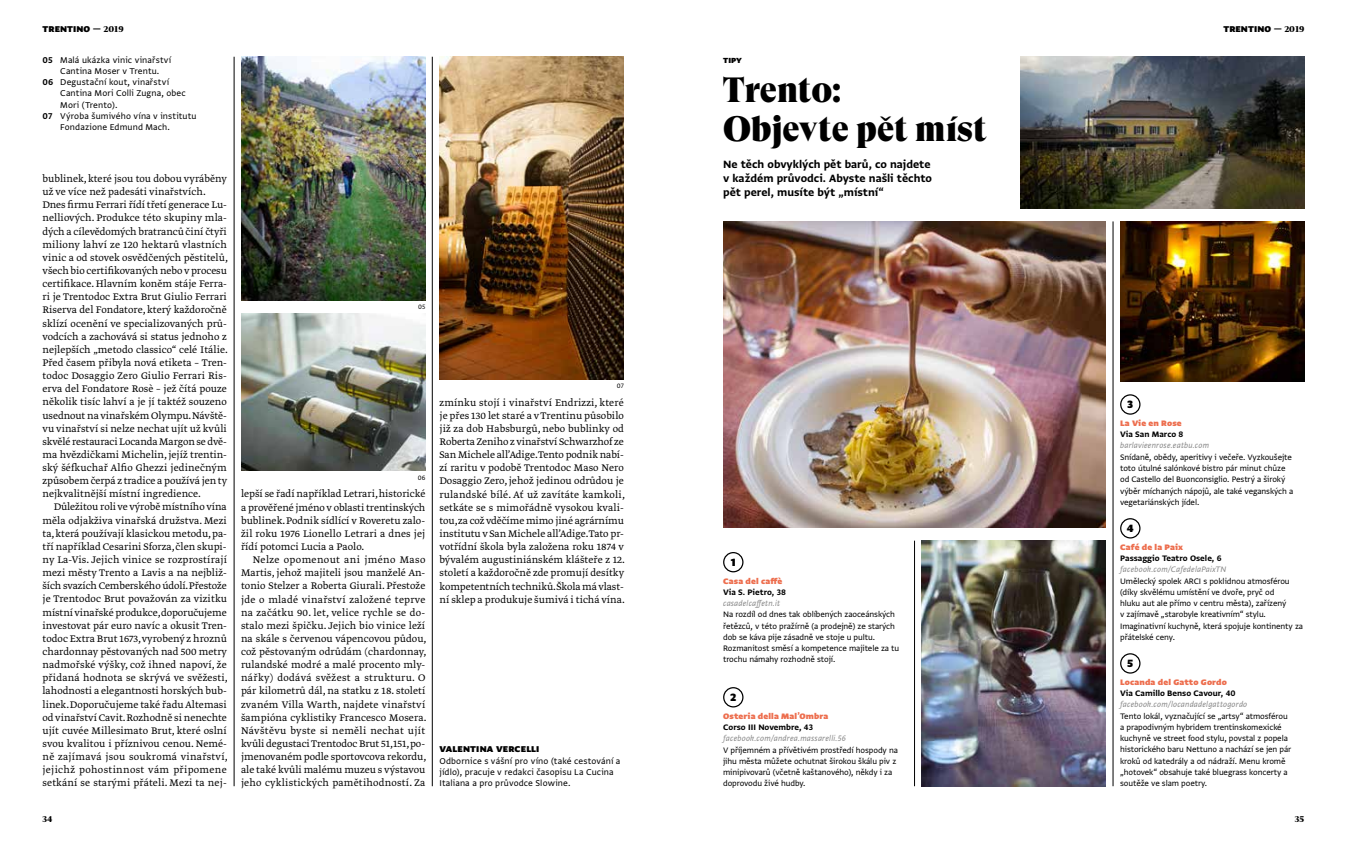
<style>
.page{position:relative;width:1347px;height:851px;background:#fff}
.page>*{position:absolute;margin:0;border:0;box-sizing:border-box;transform-origin:0 0}
.t1{font:35px/38.8px "GT Super Display Super";letter-spacing:-.005em;color:#000}
.t2{font:12.5px/13.8px "Greta Sans Std Bld";color:#000;text-align:justify}
.t3{font:900 12.5px "Greta Sans Std";color:#000}
.t4{font:300 11.25px/13.1px "Greta Text Pro";letter-spacing:.005em;color:#000;text-align:justify}
.t5{font:10px/11.2px "Greta Sans Std";letter-spacing:.01em;color:#000}
.t6{font:900 10px "Greta Sans Std";letter-spacing:.01em;color:#000}
.t7{font:700 10px "Greta Display Pro";color:#000}
.t8{font:9.38px/11.2px "Greta Sans Std";letter-spacing:-.01em;color:#000}
.t9{font:italic 9.38px "Greta Sans Std";letter-spacing:.015em;color:#878787}
.t10{font:9.38px "Greta Sans Std Bld";color:#000}
.t11{font:900 9.38px "Greta Sans Std";letter-spacing:.015em;color:#ed6e4e}
.t12{font:900 8.75px "Greta Sans Std";color:#000}
.t13{font:7.5px "Greta Sans Std";color:#000}
.s1{font-family:"Greta Display Pro";font-weight:700}
.s2{font-family:"Greta Sans Std Bld"}
</style>
<div class="page">
<img style="left:241px;top:313px;width:184px;height:158px">
<img style="left:439px;top:57px;width:185px;height:322px">
<img style="left:241px;top:57px;width:184px;height:243px">
<img style="left:1120px;top:221px;width:184px;height:160px">
<img style="left:723px;top:221px;width:383px;height:306px">
<img style="left:921px;top:540px;width:185px;height:246px">
<img style="left:1020px;top:57px;width:284px;height:151px">
<hr style="left:432px;top:57px;width:1px;height:729px;background:#000">
<hr style="left:234px;top:57px;width:1px;height:729px;background:#000">
<div style="left:723px;top:552px;width:20px;height:20px;border:1px solid #000;border-radius:50%"></div>
<div style="left:723px;top:687px;width:20px;height:20px;border:1px solid #000;border-radius:50%"></div>
<div style="left:1120px;top:394px;width:20px;height:20px;border:1px solid #000;border-radius:50%"></div>
<div style="left:1120px;top:518px;width:20px;height:20px;border:1px solid #000;border-radius:50%"></div>
<div style="left:1120px;top:653px;width:20px;height:20px;border:1px solid #000;border-radius:50%"></div>
<hr style="left:914px;top:540px;width:1px;height:246px;background:#000">
<hr style="left:1112px;top:221px;width:1px;height:565px;background:#000">
<p class="t6" style="left:43px;top:23px;width:83px">TRENTINO — <span class="s1">2019</span></p>
<p class="t6" style="left:1223px;top:23px;width:83px">TRENTINO — <span class="s1">2019</span></p>
<p class="t5" style="left:43px;top:54px;width:130px"><span class="s2">05</span> Malá ukázka vinic vinařství</p>
<p class="t5" style="left:60px;top:65px;width:101px">Cantina Moser v Trentu.</p>
<p class="t5" style="left:43px;top:76px;width:128px"><span class="s2">06</span> Degustační kout, vinařství</p>
<p class="t5" style="left:60px;top:87px;width:127px">Cantina Mori Colli Zugna, obec</p>
<p class="t5" style="left:60px;top:99px;width:59px">Mori (Trento).</p>
<p class="t5" style="left:43px;top:110px;width:155px"><span class="s2">07</span> Výroba šumivého vína v institutu</p>
<p class="t5" style="left:60px;top:121px;width:111px">Fondazione Edmund Mach.</p>
<p class="t4" style="left:43px;top:172px;width:187px;text-align:left">bublinek, které jsou tou dobou vyráběny už ve více než padesáti vinařstvích.<br>Dnes firmu Ferrari řídí třetí generace Lu&shy;nelliových. Produkce této skupiny mla&shy;dých a cílevědomých bratranců činí čtyři miliony lahví ze 120 hektarů vlastních vinic a od stovek osvědčených pěstitelů, všech bio certifikovaných nebo v procesu certifikace. Hlavním koněm stáje Ferra&shy;ri je Trentodoc Extra Brut Giulio Ferrari Riserva del Fondatore, který každoročně sklízí ocenění ve specializovaných prů&shy;vodcích a zachovává si status jednoho z nejlepších „metodo classico“ celé Itálie.<br>Před časem přibyla nová etiketa – Tren&shy;todoc Dosaggio Zero Giulio Ferrari Ris&shy;erva del Fondatore Rosè – jež čítá pouze několik tisíc lahví a je jí taktéž souzeno usednout na vinařském Olympu.Návště&shy;vu vinařství si nelze nechat ujít už kvůli skvělé restauraci Locanda Margon se dvě&shy;ma hvězdičkami Michelin, jejíž trentin&shy;ský šéfkuchař Alfio Ghezzi jedinečným způsobem čerpá z tradice a používá jen ty nejkvalitnější místní ingredience.</p>
<p class="t4" style="left:43px;top:501px;width:187px;text-indent:11px">Důležitou roli ve výrobě místního vína měla odjakživa vinařská družstva. Mezi ta, která používají klasickou metodu, pa&shy;tří například Cesarini Sforza, člen skupi&shy;ny La-Vis. Jejich vinice se rozprostírají mezi městy Trento a Lavis a na nejbliž&shy;ších svazích Cemberského údolí.Přestože je Trentodoc Brut považován za vizitku místní vinařské produkce,doporučujeme investovat pár euro navíc a okusit Tren&shy;todoc Extra Brut 1673,vyrobený z hroznů chardonnay pěstovaných nad 500 metry nadmořské výšky, což ihned napoví, že přidaná hodnota se skrývá ve svěžesti, lahodnosti a elegantnosti horských bub&shy;linek. Doporučujeme také řadu Altemasi od vinařství Cavit. Rozhodně si nenechte ujít cuvée Millesimato Brut, které oslní svou kvalitou i příznivou cenou. Nemé&shy;ně zajímavá jsou soukromá vinařství, jejichž pohostinnost vám připomene setkání se starými přáteli. Mezi ta nej-</p>
<p class="t13" style="left:418px;top:303px;width:9px">05</p>
<p class="t13" style="left:418px;top:473px;width:9px">06</p>
<p class="t4" style="left:241px;top:488px;width:186px">lepší se řadí například Letrari, historické a prověřené jméno v oblasti trentinských bublinek. Podnik sídlící v Roveretu zalo&shy;žil roku 1976 Lionello Letrari a dnes jej řídí potomci Lucia a Paolo.</p>
<p class="t4" style="left:241px;top:553px;width:187px;text-align:left;text-indent:12px">Nelze opomenout ani jméno Maso Martis, jehož majiteli jsou manželé An&shy;tonio Stelzer a Roberta Giurali. Přestože jde o mladé vinařství založené teprve na začátku 90. let, velice rychle se do&shy;stalo mezi špičku. Jejich bio vinice leží na skále s červenou vápencovou půdou, což pěstovaným odrůdám (chardonnay, rulandské modré a malé procento mly&shy;nářky) dodává svěžest a strukturu. O pár kilometrů dál, na statku z 18. století zvaném Villa Warth, najdete vinařství šampióna cyklistiky Francesco Mosera.<br>Návštěvu byste si neměli nechat ujít kvůli degustaci Trentodoc Brut 51,151,po&shy;jmenovaném podle sportovcova rekordu, ale také kvůli malému muzeu s výstavou jeho cyklistických pamětihodností. Za</p>
<p class="t13" style="left:617px;top:381px;width:9px">07</p>
<p class="t4" style="left:439px;top:396px;width:187px">zmínku stojí i vinařství Endrizzi, které je přes 130 let staré a v Trentinu působilo již za dob Habsburgů, nebo bublinky od Roberta Zeniho z vinařství Schwarzhof ze San Michele all’Adige.Tento podnik nabí&shy;zí raritu v podobě Trentodoc Maso Nero Dosaggio Zero, jehož jedinou odrůdou je rulandské bílé. Ať už zavítáte kamkoli, setkáte se s mimořádně vysokou kvali&shy;tou,za což vděčíme mimo jiné agrárnímu institutu v San Michele all’Adige.Tato pr&shy;votřídní škola byla založena roku 1874 v bývalém augustiniánském klášteře z 12. století a každoročně zde promují desítky kompetentních techniků.Škola má vlast&shy;ní sklep a produkuje šumivá i tichá vína.</p>
<p class="t6" style="left:439px;top:743px;width:101px">VALENTINA VERCELLI</p>
<p class="t5" style="left:439px;top:754px;width:182px">Odbornice s vášní pro víno (také cestování a jídlo), pracuje v redakci časopisu La Cucina<br>Italiana a pro průvodce Slowine.</p>
<p class="t12" style="left:723px;top:55px;width:20px">TIPY</p>
<h1 class="t1" style="left:723px;top:71px;width:265px">Trento:<br>Objevte pět míst</h1>
<p class="t2" style="left:723px;top:157px;width:210px">Ne těch obvyklých pět barů, co najdete v každém průvodci. Abyste našli těchto pět perel, musíte být „místní“</p>
<p class="t3" style="left:730px;top:554px;width:7px">1</p>
<p class="t11" style="left:723px;top:575px;width:61px">Casa del caffè</p>
<p class="t10" style="left:723px;top:586px;width:64px">Via S. Pietro, 38</p>
<p class="t9" style="left:723px;top:597px;width:58px">casadelcaffetn.it</p>
<p class="t8" style="left:723px;top:608px;width:178px">Na rozdíl od dnes tak oblíbených zaoceánských řetězců, v této pražírně (a prodejně) ze starých dob se káva pije zásadně ve stoje u pultu.<br>Rozmanitost směsí a kompetence majitele za tu trochu námahy rozhodně stojí.</p>
<p class="t3" style="left:730px;top:689px;width:8px">2</p>
<p class="t11" style="left:723px;top:710px;width:107px">Osteria della Mal’Ombra</p>
<p class="t10" style="left:723px;top:721px;width:92px">Corso III Novembre, 43</p>
<p class="t9" style="left:723px;top:732px;width:124px">facebook.com/andrea.massarelli.56</p>
<p class="t8" style="left:723px;top:743px;width:176px">V příjemném a přívětivém prostředí hospody na jihu města můžete ochutnat širokou škálu piv z minipivovarů (včetně kaštanového), někdy i za doprovodu živé hudby.</p>
<p class="t3" style="left:1127px;top:396px;width:8px">3</p>
<p class="t11" style="left:1120px;top:417px;width:63px">La Vie en Rose</p>
<p class="t10" style="left:1120px;top:429px;width:65px">Via San Marco 8</p>
<p class="t9" style="left:1120px;top:440px;width:91px">barlavieenrose.eatbu.com</p>
<p class="t8" style="left:1120px;top:451px;width:175px">Snídaně, obědy, aperitivy i večeře. Vyzkoušejte toto útulné salónkové bistro pár minut chůze od Castello del Buonconsiglio. Pestrý a široký výběr míchaných nápojů, ale také veganských a vegetariánských jídel.</p>
<p class="t3" style="left:1126px;top:520px;width:8px">4</p>
<p class="t11" style="left:1120px;top:541px;width:64px">Café de la Paix</p>
<p class="t10" style="left:1120px;top:552px;width:103px">Passaggio Teatro Osele, 6</p>
<p class="t9" style="left:1120px;top:564px;width:108px">facebook.com/CafedelaPaixTN</p>
<p class="t8" style="left:1120px;top:575px;width:184px">Umělecký spolek ARCI s poklidnou atmosférou (díky skvělému umístění ve dvoře, pryč od<br>hluku aut ale přímo v centru města), zařízený<br>v zajímavě „starobyle kreativním“ stylu.<br>Imaginativní kuchyně, která spojuje kontinenty za přátelské ceny.</p>
<p class="t3" style="left:1127px;top:655px;width:8px">5</p>
<p class="t11" style="left:1120px;top:676px;width:108px">Locanda del Gatto Gordo</p>
<p class="t10" style="left:1120px;top:687px;width:117px">Via Camillo Benso Cavour, 40</p>
<p class="t9" style="left:1120px;top:699px;width:129px">facebook.com/locandadelgattogordo</p>
<p class="t8" style="left:1120px;top:710px;width:173px">Tento lokál, vyznačující se „artsy“ atmosférou a prapodivným hybridem trentinskomexické kuchyně ve street food stylu, povstal z popela historického baru Nettuno a nachází se jen pár kroků od katedrály a od nádraží. Menu kromě „hotovek“ obsahuje také bluegrass koncerty a soutěže ve slam poetry.</p>
<p class="t7" style="left:43px;top:813px;width:11px">34</p>
<p class="t7" style="left:1294px;top:813px;width:11px">35</p>
</div>
